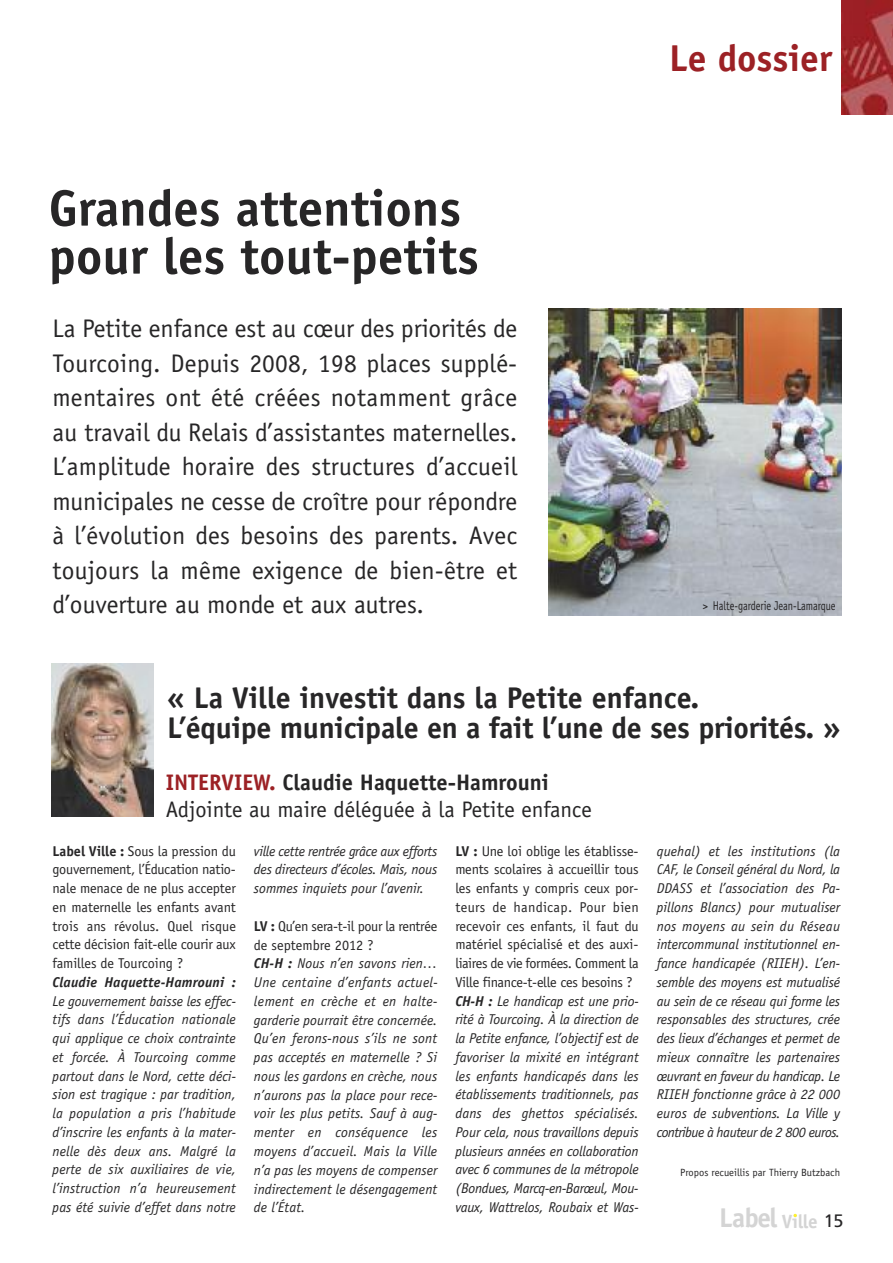
<style>
.page{position:relative;width:893px;height:1263px;background:#fff}
.page>*{position:absolute;margin:0;border:0;box-sizing:border-box;transform-origin:0 0}
.t1{font:700 51px/48px "Officina Sans";color:#272627}
.t2{font:700 37.5px "Officina Sans";color:#9c2125}
.t3{font:700 30px/30px "Officina Sans";letter-spacing:-.01em;color:#272627}
.t4{font:700 27.15px "Officina Sans";letter-spacing:-.045em;color:#d4d4d4}
.t5{font:25.5px/34.5px "Officina Sans";color:#272627;text-align:justify}
.t6{font:22.5px/27px "Officina Sans";color:#272627}
.t7{font:italic 14.25px/18.8px "Officina Sans";color:#272627;text-align:justify}
.t8{font:14.25px/18.8px "Officina Sans";letter-spacing:-.015em;color:#272627;text-align:justify}
.t9{font:italic 700 14.25px "Officina Sans";letter-spacing:.01em;color:#272627}
.t10{font:12.75px "Officina Sans";color:#272627;scale:.8 1}
.t11{font:10.5px "Officina Sans";color:#272627}
.s1{font-weight:700;color:#9c2125}
.s2{font-weight:700}
.s3{font-weight:700;font-style:normal}
.s4{font-style:normal}
.s5{font-size:19.2px}
.s6{font-family:"Frutiger";font-weight:400;font-size:18px;color:#272627}
</style>
<div class="page">
<img style="left:549px;top:309px;width:293px;height:307px">
<img style="left:51px;top:664px;width:102px;height:153px">
<svg style="left:793px;top:1214px;width:4px;height:3px"></svg>
<img style="left:842px;top:1px;width:51px;height:114px">
<h1 class="t1" style="left:49px;top:188px;width:432px">Grandes attentions pour les tout-petits</h1>
<p class="t5" style="left:53px;top:314px;width:466px">La Petite enfance est au cœur des priorités de Tourcoing. Depuis 2008, 198 places supplé&shy;mentaires ont été créées notamment grâce au travail du Relais d’assistantes maternelles.<br>L’amplitude horaire des structures d’accueil municipales ne cesse de croître pour répondre à l’évolution des besoins des parents. Avec toujours la même exigence de bien-être et d’ouverture au monde et aux autres.</p>
<h2 class="t2" style="left:669px;top:44px;width:165px">Le dossier</h2>
<p class="t10" style="left:703px;top:601px;width:167px">&gt; Halte-garderie Jean-Lamarque</p>
<h3 class="t3" style="left:167px;top:686px;width:675px">« La Ville investit dans la Petite enfance.<br>L’équipe municipale en a fait l’une de ses priorités. »</h3>
<h3 class="t6" style="left:166px;top:770px;width:427px"><span class="s1">INTERVIEW.</span> <span class="s2">Claudie Haquette-Hamrouni<br></span>Adjointe au maire déléguée à la Petite enfance</h3>
<p class="t8" style="left:53px;top:842px;width:185px"><span class="s2">Label Ville :</span> Sous la pression du gouvernement, l’Éducation natio&shy;nale menace de ne plus accepter en maternelle les enfants avant trois ans révolus. Quel risque cette décision fait-elle courir aux familles de Tourcoing ?</p>
<p class="t9" style="left:53px;top:976px;width:185px">Claudie Haquette-Hamrouni :</p>
<p class="t7" style="left:53px;top:992px;width:185px">Le gouvernement baisse les effec&shy;tifs dans l’Éducation nationale qui applique ce choix contrainte et forcée. À Tourcoing comme partout dans le Nord, cette déci&shy;sion est tragique : par tradition, la population a pris l’habitude d’inscrire les enfants à la mater&shy;nelle dès deux ans. Malgré la perte de six auxiliaires de vie, l’instruction n’a heureusement pas été suivie d’effet dans notre</p>
<p class="t7" style="left:254px;top:842px;width:185px">ville cette rentrée grâce aux efforts des directeurs d’écoles. Mais, nous sommes inquiets pour l’avenir.</p>
<p class="t7" style="left:254px;top:918px;width:185px;text-align:left"><span class="s3">LV :</span> <span class="s4">Qu’en sera-t-il pour la rentrée de septembre 2012 ?<br></span><span class="s2">CH-H :</span> Nous n’en savons rien…<br>Une centaine d’enfants actuel&shy;lement en crèche et en halte&shy;garderie pourrait être concernée.<br>Qu’en ferons-nous s’ils ne sont pas acceptés en maternelle ? Si nous les gardons en crèche, nous n’aurons pas la place pour rece&shy;voir les plus petits. Sauf à aug&shy;menter en conséquence les moyens d’accueil. Mais la Ville n’a pas les moyens de compenser indirectement le désengagement de l’État.</p>
<p class="t7" style="left:455px;top:842px;width:185px;text-align:left"><span class="s3">LV :</span> <span class="s4">Une loi oblige les établisse&shy;ments scolaires à accueillir tous les enfants y compris ceux por&shy;teurs de handicap. Pour bien recevoir ces enfants, il faut du matériel spécialisé et des auxi&shy;liaires de vie formées. Comment la Ville finance-t-elle ces besoins ?<br></span><span class="s2">CH-H :</span> Le handicap est une prio&shy;rité à Tourcoing. À la direction de la Petite enfance, l’objectif est de favoriser la mixité en intégrant les enfants handicapés dans les établissements traditionnels, pas dans des ghettos spécialisés.<br>Pour cela, nous travaillons depuis plusieurs années en collaboration avec 6 communes de la métropole (Bondues, Marcq-en-Barœul, Mou&shy;vaux, Wattrelos, Roubaix et Was-</p>
<p class="t7" style="left:657px;top:842px;width:185px">quehal) et les institutions (la CAF, le Conseil général du Nord, la DDASS et l’association des Pa&shy;pillons Blancs) pour mutualiser nos moyens au sein du Réseau intercommunal institutionnel en&shy;fance handicapée (RIIEH). L’en&shy;semble des moyens est mutualisé au sein de ce réseau qui forme les responsables des structures, crée des lieux d’échanges et permet de mieux connaître les partenaires œuvrant en faveur du handicap. Le RIIEH fonctionne grâce à 22 000 euros de subventions. La Ville y contribue à hauteur de 2 800 euros.</p>
<p class="t11" style="left:680px;top:1169px;width:161px">Propos recueillis par Thierry Butzbach</p>
<h3 class="t4" style="left:719px;top:1208px;width:126px">Label <span class="s5">Ville</span> <span class="s6">15</span></h3>
</div>
